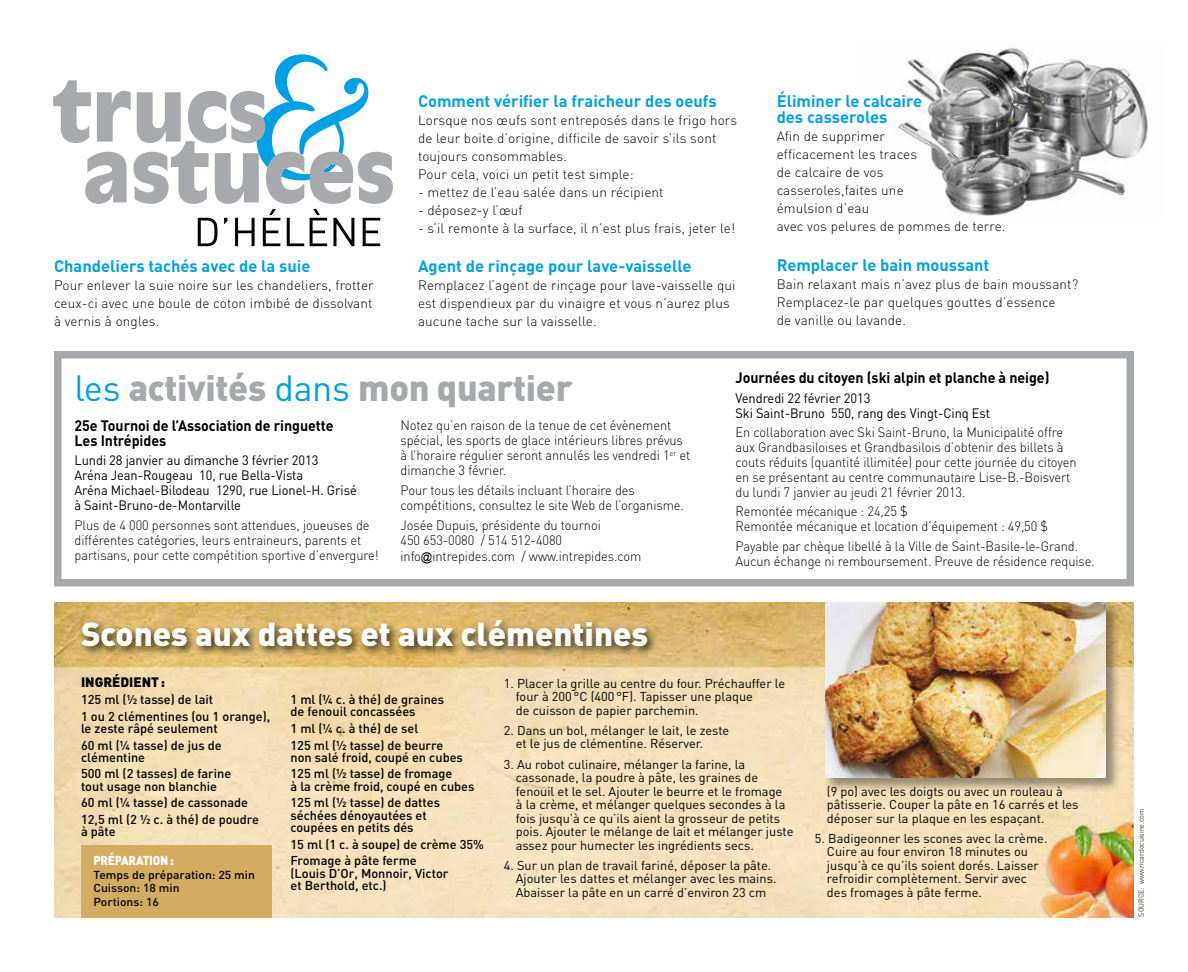
<style>
.page{position:relative;width:1188px;height:972px;background:#fff}
.page>*{position:absolute;margin:0;border:0;box-sizing:border-box;transform-origin:0 0}
.t1{font:900 36px "DIN";letter-spacing:-.01em;color:#a7a9ac}
.t2{font:900 33px "DIN";color:#fff}
.t3{font:700 16.5px/16.5px "DIN";color:#00a1e4}
.t4{font:700 15px/15px "DIN";letter-spacing:-.005em;color:#000;scale:.95 1}
.t5{font:300 13.5px/15px "DIN";letter-spacing:-.005em;color:#000;scale:.95 1}
.t6{font:300 13.5px/18px "DIN";letter-spacing:-.005em;color:#000}
.t7{font:13.5px/15px "DIN";letter-spacing:-.005em;color:#000;scale:.95 1}
.t8{font:900 13.5px "DIN";color:#000}
.t9{font:900 12.9px "DIN";color:#fff;scale:.91 1}
.t10{font:12.75px/13.5px "DIN";color:#000}
.t11{font:500 12.75px/16.6px "DIN";color:#000}
.t12{font:500 11.55px/13.5px "DIN";color:#000;scale:1.06 1}
.t13{font:7.5px "DIN";letter-spacing:-.01em;color:#453c31;scale:.95 1}
.s1{font-weight:400;color:#00a1e4}
.s2{font-family:"Arial";font-weight:400;font-size:12px}
</style>
<div class="page">
<img style="left:896px;top:48px;width:256px;height:168px">
<div style="left:54px;top:351px;width:1080px;height:235px;border:8px solid #a7a9ac"></div>
<img style="left:54px;top:603px;width:1080px;height:315px">
<svg style="left:53px;top:54px;width:340px;height:193px"></svg>
<div style="left:78px;top:616px;width:580px;height:41px;background:#000;opacity:.75"></div>
<div style="left:824px;top:601px;width:297px;height:191px;background:#000;opacity:.4"></div>
<img style="left:825px;top:603px;width:281px;height:175px">
<div style="left:81px;top:845px;width:190px;height:73px;background:#d3ac61"></div>
<p class="t3" style="left:54px;top:257px;width:258px">Chandeliers tachés avec de la suie</p>
<p class="t6" style="left:54px;top:276px;width:321px;text-align:justify">Pour enlever la suie noire sur les chandeliers, frotter ceux-ci avec une boule de coton imbibé de dissolvant à vernis à ongles.</p>
<p class="t3" style="left:418px;top:92px;width:300px">Comment vérifier la fraicheur des oeufs</p>
<p class="t6" style="left:418px;top:111px;width:321px">Lorsque nos œufs sont entreposés dans le frigo hors de leur boite d’origine, difficile de savoir s’ils sont toujours consommables.<br>Pour cela, voici un petit test simple:</p>
<p class="t6" style="left:418px;top:183px;width:247px">- mettez de l’eau salée dans un récipient</p>
<p class="t6" style="left:418px;top:201px;width:106px">- déposez-y l’œuf</p>
<p class="t6" style="left:418px;top:219px;width:319px">- s’il remonte à la surface, il n’est plus frais, jeter le!</p>
<p class="t3" style="left:418px;top:257px;width:275px">Agent de rinçage pour lave-vaisselle</p>
<p class="t6" style="left:418px;top:276px;width:319px">Remplacez l’agent de rinçage pour lave-vaisselle qui est dispendieux par du vinaigre et vous n’aurez plus aucune tache sur la vaisselle.</p>
<p class="t3" style="left:777px;top:92px;width:147px">Éliminer le calcaire des casseroles</p>
<p class="t6" style="left:777px;top:127px;width:230px">Afin de supprimer<br>efficacement les traces<br>de calcaire de vos<br>casseroles,faites une<br>émulsion d’eau<br>avec vos pelures de pommes de terre.</p>
<p class="t3" style="left:777px;top:256px;width:214px">Remplacer le bain moussant</p>
<p class="t6" style="left:777px;top:275px;width:303px">Bain relaxant mais n’avez plus de bain moussant?<br>Remplacez-le par quelques gouttes d’essence<br>de vanille ou lavande.</p>
<h1 class="t1" style="left:75px;top:363px;width:500px"><span class="s1">les</span> activités <span class="s1">dans</span> mon quartier</h1>
<p class="t4" style="left:75px;top:418px;width:274px">25e Tournoi de l’Association de ringuette<br>Les Intrépides</p>
<p class="t7" style="left:75px;top:453px;width:299px">Lundi 28 janvier au dimanche 3 février 2013<br>Aréna Jean-Rougeau 10, rue Bella-Vista<br>Aréna Michael-Bilodeau 1290, rue Lionel-H. Grisé à Saint-Bruno-de-Montarville</p>
<p class="t5" style="left:75px;top:517px;width:322px">Plus de 4 000 personnes sont attendues, joueuses de différentes catégories, leurs entraineurs, parents et partisans, pour cette compétition sportive d’envergure!</p>
<p class="t5" style="left:401px;top:417px;width:307px">Notez qu’en raison de la tenue de cet évènement spécial, les sports de glace intérieurs libres prévus à l’horaire régulier seront annulés les vendredi 1<sup>er</sup> et dimanche 3 février.</p>
<p class="t5" style="left:401px;top:482px;width:300px">Pour tous les détails incluant l’horaire des compétitions, consultez le site Web de l’organisme.</p>
<p class="t5" style="left:400px;top:517px;width:255px">Josée Dupuis, présidente du tournoi<br>450 653-0080 / 514 512-4080 info<span class="s2">@</span>intrepides.com / www.intrepides.com</p>
<p class="t4" style="left:735px;top:370px;width:332px">Journées du citoyen (ski alpin et planche à neige)</p>
<p class="t7" style="left:735px;top:390px;width:269px">Vendredi 22 février 2013<br>Ski Saint-Bruno 550, rang des Vingt-Cinq Est</p>
<p class="t5" style="left:735px;top:424px;width:361px">En collaboration avec Ski Saint-Bruno, la Municipalité offre aux Grandbasiloises et Grandbasilois d’obtenir des billets à couts réduits (quantité illimitée) pour cette journée du citoyen en se présentant au centre communautaire Lise-B.-Boisvert du lundi 7 janvier au jeudi 21 février 2013.</p>
<p class="t5" style="left:735px;top:504px;width:331px">Remontée mécanique : 24,25 $<br>Remontée mécanique et location d’équipement : 49,50 $</p>
<p class="t5" style="left:735px;top:538px;width:380px">Payable par chèque libellé à la Ville de Saint-Basile-le-Grand.<br>Aucun échange ni remboursement. Preuve de résidence requise.</p>
<h2 class="t2" style="left:81px;top:612px;width:569px">Scones aux dattes et aux clémentines</h2>
<p class="t10" style="left:516px;top:676px;width:271px;text-indent:-12px">1. Placer la grille au centre du four. Préchauffer le four à 200°C (400°F). Tapisser une plaque<br>de cuisson de papier parchemin.</p>
<p class="t10" style="left:516px;top:723px;width:215px;text-indent:-12px">2. Dans un bol, mélanger le lait, le zeste et le jus de clémentine. Réserver.</p>
<p class="t10" style="left:516px;top:757px;width:279px;text-indent:-12px">3. Au robot culinaire, mélanger la farine, la cassonade, la poudre à pâte, les graines de fenouil et le sel. Ajouter le beurre et le fromage<br>à la crème, et mélanger quelques secondes à la fois jusqu’à ce qu’ils aient la grosseur de petits pois. Ajouter le mélange de lait et mélanger juste assez pour humecter les ingrédients secs.</p>
<p class="t10" style="left:516px;top:858px;width:262px;text-indent:-12px">4. Sur un plan de travail fariné, déposer la pâte.<br>Ajouter les dattes et mélanger avec les mains.<br>Abaisser la pâte en un carré d’environ 23 cm</p>
<p class="t8" style="left:81px;top:673px;width:86px">Ingrédient:</p>
<p class="t11" style="left:81px;top:691px;width:191px">125 ml (½ tasse) de lait<br>1 ou 2 clémentines (ou 1 orange),</p>
<p class="t11" style="left:81px;top:720px;width:142px">le zeste râpé seulement<br>60 ml (¼ tasse) de jus de</p>
<p class="t11" style="left:81px;top:749px;width:152px">clémentine<br>500 ml (2 tasses) de farine</p>
<p class="t11" style="left:81px;top:777px;width:180px">tout usage non blanchie<br>60 ml (¼ tasse) de cassonade<br>12,5 ml (2 ½ c. à thé) de poudre</p>
<p class="t11" style="left:81px;top:823px;width:36px">à pâte</p>
<p class="t11" style="left:291px;top:693px;width:155px;line-height:12.3px">1 ml (¼ c. à thé) de graines de fenouil concassées</p>
<p class="t11" style="left:291px;top:720px;width:154px">1 ml (¼ c. à thé) de sel<br>125 ml (½ tasse) de beurre</p>
<p class="t11" style="left:291px;top:749px;width:174px">non salé froid, coupé en cubes<br>125 ml (½ tasse) de fromage</p>
<p class="t11" style="left:291px;top:777px;width:186px">à la crème froid, coupé en cubes<br>125 ml (½ tasse) de dattes</p>
<p class="t11" style="left:291px;top:809px;width:138px;line-height:12.3px">séchées dénoyautées et coupées en petits dés</p>
<p class="t11" style="left:291px;top:835px;width:195px">15 ml (1 c. à soupe) de crème 35%<br>Fromage à pâte ferme</p>
<p class="t11" style="left:291px;top:866px;width:160px;line-height:12.3px">(Louis D’Or, Monnoir, Victor et Berthold, etc.)</p>
<p class="t9" style="left:93px;top:852px;width:90px">Préparation :</p>
<p class="t12" style="left:93px;top:867px;width:154px">Temps de préparation: 25 min<br>Cuisson: 18 min<br>Portions: 16</p>
<p class="t10" style="left:827px;top:784px;width:253px">(9 po) avec les doigts ou avec un rouleau à pâtisserie. Couper la pâte en 16 carrés et les déposer sur la plaque en les espaçant.</p>
<p class="t10" style="left:827px;top:831px;width:222px;text-indent:-12px">5. Badigeonner les scones avec la crème.<br>Cuire au four environ 18 minutes ou jusqu’à ce qu’ils soient dorés. Laisser refroidir complètement. Servir avec des fromages à pâte ferme.</p>
<p class="t13" style="left:1136px;top:917px;width:115px;rotate:-90deg">SOURCE: www.ricardocuisine.com</p>
</div>
